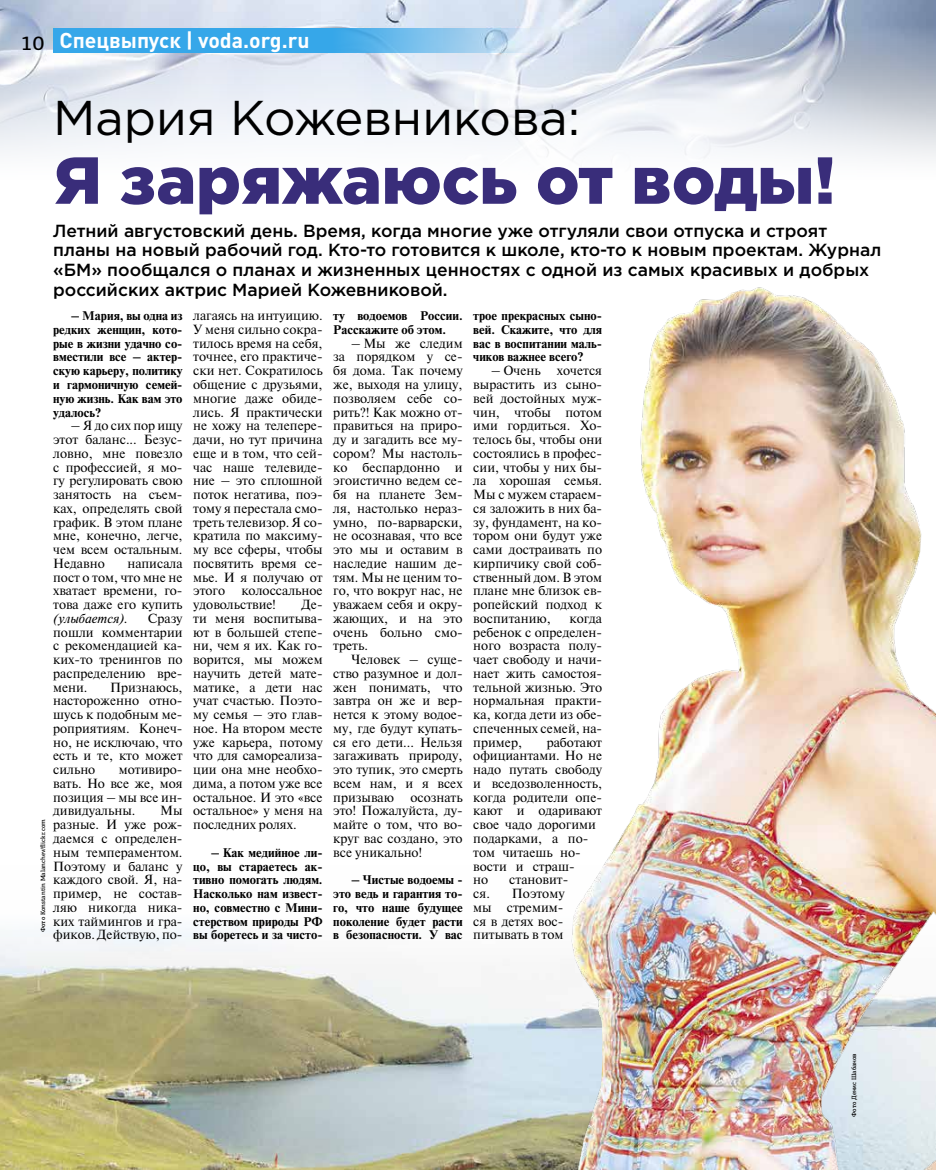
<style>
.page{position:relative;width:936px;height:1170px;background:#fff}
.page>*{position:absolute;margin:0;border:0;box-sizing:border-box;transform-origin:0 0}
.t1{font:900 66.25px "Gotham Pro";color:#392d7a}
.t2{font:48.75px "Gotham Pro";color:#000}
.t3{font:700 21.25px "DIN Pro";color:#fff}
.t4{font:500 17.5px/19.8px "Gotham Pro";color:#000}
.t5{font:12.5px/13.8px "Newton C";color:#000;text-align:justify}
.t6{font:700 12.5px/13.8px "Newton C";color:#000;text-align:justify}
.t7{font:italic 12.5px "Newton C";color:#000}
.t8{font:500 6.25px "PF Centro Slab Pro";color:#000}
</style>
<div class="page">
<img style="left:0;top:0;width:935px;height:159px">
<svg style="left:53px;top:28px;width:490px;height:25px;background:#5ab4ea"></svg>
<img style="left:0;top:927px;width:529px;height:242px">
<img style="left:529px;top:287px;width:406px;height:882px">
<h3 class="t3" style="left:21px;top:22px;width:290px"><sub>10</sub> Спецвыпуск | voda.org.ru</h3>
<h2 class="t2" style="left:53px;top:90px;width:528px">Мария Кожевникова:</h2>
<h1 class="t1" style="left:53px;top:142px;width:784px">Я заряжаюсь от воды!</h1>
<p class="t4" style="left:53px;top:220px;width:829px">Летний августовский день. Время, когда многие уже отгуляли свои отпуска и строят планы на новый рабочий год. Кто-то готовится к школе, кто-то к новым проектам. Журнал «БМ» пообщался о планах и жизненных ценностях с одной из самых красивых и добрых российских актрис Марией Кожевниковой.</p>
<p class="t6" style="left:53px;top:309px;width:131px;text-indent:18px">– Мария, вы одна из редких женщин, кото&shy;рые в жизни удачно со&shy;вместили все – актер&shy;скую карьеру, политику и гармоничную семей&shy;ную жизнь. Как вам это удалось?</p>
<p class="t5" style="left:53px;top:419px;width:131px;text-indent:18px">– Я до сих пор ищу этот баланс... Безус&shy;ловно, мне повезло с профессией, я мо&shy;гу регулировать свою занятость на съем&shy;ках, определять свой график. В этом плане мне, конечно, легче, чем всем остальным.<br>Недавно</p>
<p class="t6" style="left:333px;top:309px;width:131px">ту водоемов России.<br>Расскажите об этом.</p>
<p class="t5" style="left:333px;top:336px;width:131px;text-indent:18px">– Мы же следим за порядком у се&shy;бя дома. Так почему же, выходя на улицу, позволяем себе со&shy;рить?! Как можно от&shy;правиться на приро&shy;ду и загадить все му&shy;сором? Мы настоль&shy;ко беспардонно и эгоистично ведем се&shy;бя на планете Зем&shy;ля, настолько нераз&shy;умно, по-варварски, не осознавая, что все это мы и оставим в наследие нашим де&shy;тям. Мы не ценим то&shy;го, что вокруг нас, не уважаем себя и окру&shy;жающих, и на это очень больно смо&shy;треть.</p>
<p class="t5" style="left:333px;top:652px;width:131px;text-indent:18px">Человек – суще&shy;ство разумное и дол&shy;жен понимать, что завтра он же и вер&shy;нется к этому водое&shy;му, где будут купать&shy;ся его дети... Нельзя загаживать природу, это тупик, это смерть всем нам, и я всех призываю</p>
<p class="t5" style="left:193px;top:309px;width:131px">лагаясь на интуицию.<br>У меня сильно сокра&shy;тилось время на себя, точнее, его практиче&shy;ски нет. Сократилось общение с друзьями, многие даже обиде&shy;лись. Я практически не хожу на телепере&shy;дачи, но тут причина еще и в том, что сей&shy;час наше телевиде&shy;ние – это сплошной поток негатива, поэ&shy;тому я перестала смо&shy;треть телевизор. Я со&shy;кратила по максиму&shy;му все сферы, чтобы посвятить время се&shy;мье. И я получаю от этого</p>
<p class="t6" style="left:473px;top:309px;width:130px">трое прекрасных сыно&shy;вей. Скажите, что для вас в воспитании маль&shy;чиков важнее всего?</p>
<p class="t5" style="left:491px;top:364px;width:51px">– Очень</p>
<p class="t5" style="left:473px;top:364px;width:130px;text-indent:83px">хочется вырастить из сыно&shy;вей достойных муж&shy;чин, чтобы потом ими гордиться. Хо&shy;телось бы, чтобы они состоялись в профес&shy;сии, чтобы у них бы&shy;ла хорошая семья.<br>Мы с мужем стараем&shy;ся заложить в них ба&shy;зу, фундамент, на ко&shy;тором они будут уже сами достраивать по кирпичику свой соб&shy;ственный дом. В этом плане мне близок ев&shy;ропейский подход к воспитанию,</p>
<p class="t5" style="left:53px;top:556px;width:131px;text-indent:74px">написала пост о том, что мне не хватает времени, го&shy;това даже его купить</p>
<p class="t7" style="left:53px;top:611px;width:76px">(улыбается).</p>
<p class="t5" style="left:193px;top:584px;width:131px;text-indent:48px">колоссальное удовольствие!</p>
<p class="t5" style="left:193px;top:597px;width:131px;text-indent:108px">Де&shy;ти меня воспитыва&shy;ют в большей степе&shy;ни, чем я их. Как го&shy;ворится, мы можем научить детей мате&shy;матике, а дети нас учат счастью. Поэто&shy;му семья – это глав&shy;ное. На втором месте уже карьера, потому что для самореализа&shy;ции она мне необхо&shy;дима, а потом уже все остальное. И это «все остальное» у меня на последних ролях.</p>
<p class="t6" style="left:193px;top:845px;width:131px;text-indent:18px">– Как медийное ли&shy;цо, вы стараетесь ак&shy;тивно помогать людям.<br>Насколько нам извест&shy;но, совместно с Мини&shy;стерством природы РФ вы боретесь и за чисто-</p>
<p class="t5" style="left:53px;top:611px;width:131px;text-indent:94px">Сразу пошли комментарии с рекомендацией ка&shy;ких-то тренингов по распределению вре&shy;мени.</p>
<p class="t5" style="left:473px;top:611px;width:130px;text-indent:96px">когда ребенок с определен&shy;ного возраста полу&shy;чает свободу и начи&shy;нает жить самостоя&shy;тельной жизнью. Это нормальная практи&shy;ка, когда дети из обе&shy;спеченных семей, на&shy;пример,</p>
<p class="t5" style="left:53px;top:680px;width:131px;text-indent:57px">Признаюсь, настороженно отно&shy;шусь к подобным ме&shy;роприятиям. Конеч&shy;но, не исключаю, что есть и те, кто может сильно</p>
<p class="t5" style="left:473px;top:735px;width:130px;text-align:left;text-indent:73px">работают официантами. Но не надо путать свободу и вседозволенность, когда родители опе&shy;кают и одаривают свое чадо дорогими подарками, а по&shy;том читаешь но&shy;вости и страш-<br>но</p>
<p class="t5" style="left:53px;top:762px;width:131px;text-indent:66px">мотивиро&shy;вать. Но все же, моя позиция – мы все ин&shy;дивидуальны.</p>
<p class="t5" style="left:333px;top:790px;width:131px;text-indent:77px">осознать это! Пожалуйста, ду&shy;майте о том, что во&shy;круг вас создано, это все уникально!</p>
<p class="t6" style="left:333px;top:873px;width:131px;text-indent:18px">– Чистые водоемы - это ведь и гарантия то&shy;го, что наше будущее поколение будет расти в безопасности. У вас</p>
<p class="t5" style="left:53px;top:804px;width:131px;text-indent:107px">Мы разные. И уже рож&shy;даемся с определен&shy;ным темпераментом.<br>Поэтому и баланс у каждого свой. Я, на&shy;пример, не состав&shy;ляю никогда ника&shy;ких таймингов и гра&shy;фиков. Действую, по-</p>
<p class="t8" style="left:39px;top:932px;width:114px;rotate:-90deg">Фото Konstantin Malanchev/flickr.com</p>
<p class="t5" style="left:473px;top:872px;width:97px;text-align:left;text-indent:36px">становит&shy;ся. Поэтому мы стремим&shy;ся в детях вос&shy;питывать в том</p>
<p class="t8" style="left:850px;top:1116px;width:65px;rotate:-90deg">Фото Денис Шабанов</p>
</div>
